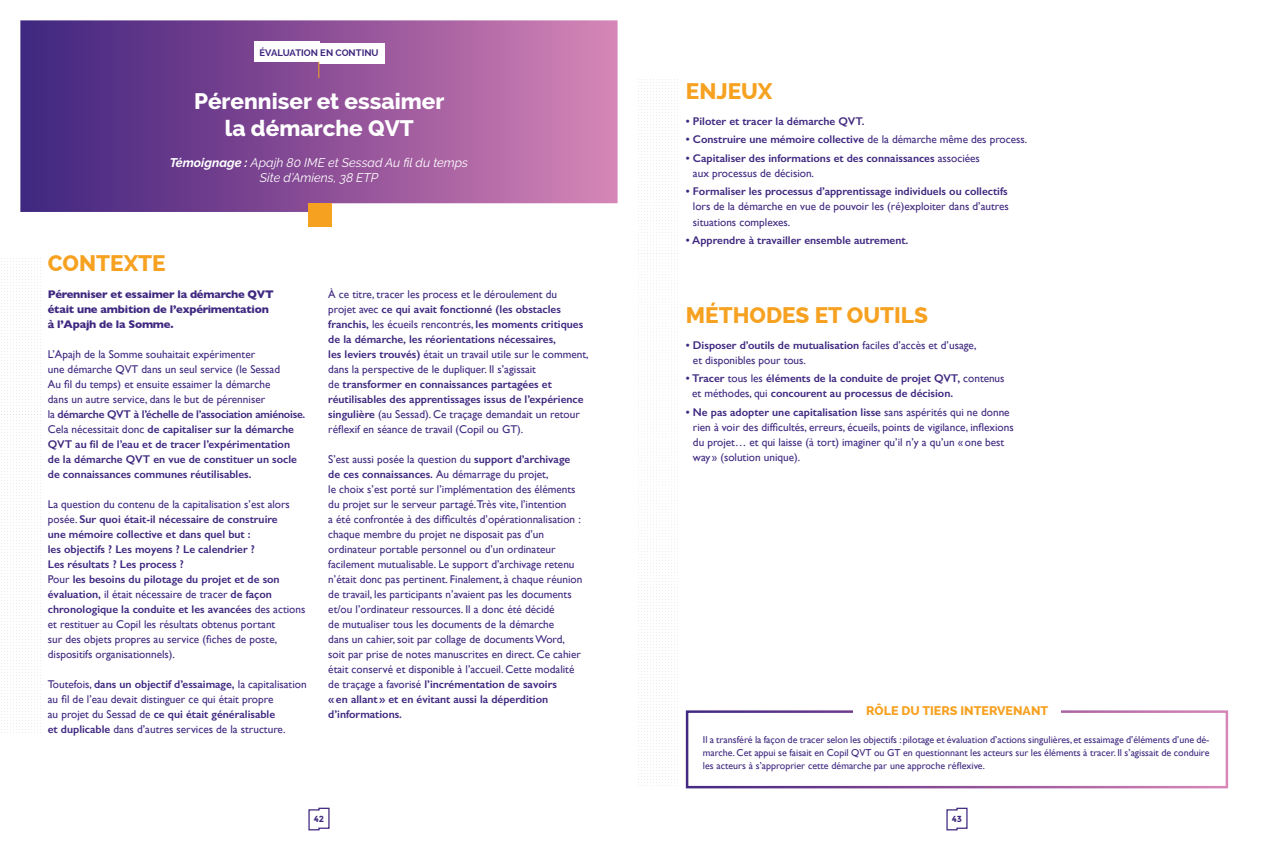
<style>
.page{position:relative;width:1276px;height:851px;background:#fff}
.page>*{position:absolute;margin:0;border:0;box-sizing:border-box;transform-origin:0 0}
.t1{font:800 22.5px/27px "Raleway";color:#fff;text-align:center}
.t2{font:800 22.5px "Raleway";color:#f6a120}
.t3{font:italic 12.5px/15px "Raleway";color:#fff;text-align:center}
.t4{font:800 12.5px "Raleway";color:#f6a120}
.t5{font:11.25px/15px "Gill Sans";color:#3f2880}
.t6{font:600 11.25px/15px "Gill Sans";color:#3f2880}
.t7{font:700 11.25px/15px "Gill Sans";letter-spacing:-.02em;color:#3f2880}
.t8{font:10px/13.1px "Gill Sans";color:#3f2880;text-align:justify}
.t9{font:700 9.38px "Raleway";color:#3f277e}
.t10{font:700 8.75px "Montserrat";color:#3f2880}
.s1{font-weight:700}
.s2{font-weight:400}
.s3{font-weight:600}
</style>
<div class="page">
<svg style="left:308px;top:807px;width:22px;height:23px"></svg>
<svg style="left:946px;top:807px;width:22px;height:23px"></svg>
<img style="left:638px;top:79px;width:40px;height:626px">
<img style="left:638px;top:254px;width:40px;height:15px">
<img style="left:638px;top:80px;width:40px;height:15px">
<img style="left:638px;top:710px;width:48px;height:78px">
<img style="left:638px;top:707px;width:40px;height:15px">
<img style="left:1px;top:273px;width:40px;height:460px">
<img style="left:1px;top:414px;width:40px;height:15px">
<img style="left:1px;top:258px;width:40px;height:13px">
<svg style="left:20px;top:20px;width:597px;height:192px;background:#8c559a"></svg>
<div style="left:309px;top:203px;width:23px;height:23px;background:#f6a120"></div>
<div style="left:686px;top:710px;width:542px;height:78px;border:2px solid #fff"></div>
<div style="left:853px;top:700px;width:207px;height:17px;background:#fff"></div>
<div style="left:254px;top:42px;width:65px;height:20px;background:#fff"></div>
<div style="left:319px;top:44px;width:65px;height:20px;background:#fff"></div>
<svg style="left:318px;top:62px;width:1px;height:16px"></svg>
<p class="t9" style="left:260px;top:47px;width:120px">ÉVALUATION EN CONTINU</p>
<h1 class="t1" style="left:194px;top:88px;width:252px">Pérenniser et essaimer la démarche QVT</h1>
<p class="t3" style="left:170px;top:155px;width:300px"><span class="s1">Témoignage :</span> Apajh 80 IME et Sessad Au fil du temps<br>Site d’Amiens, 38 ETP</p>
<h1 class="t2" style="left:48px;top:250px;width:119px">CONTEXTE</h1>
<p class="t7" style="left:48px;top:286px;width:227px">Pérenniser et essaimer la démarche QVT était une ambition de l’expérimentation à l’Apajh de la Somme.</p>
<p class="t6" style="left:48px;top:346px;width:259px"><span class="s2">L’Apajh de la Somme souhaitait expérimenter<br>une démarche QVT dans un seul service (le Sessad<br>Au fil du temps) et ensuite essaimer la démarche<br>dans un autre service, dans le but de pérenniser<br>la</span> démarche QVT à l’échelle de l’association amiénoise.<br><span class="s2">Cela nécessitait donc</span> de capitaliser sur la démarche QVT au fil de l’eau et de tracer l’expérimentation<br>de la démarche QVT en vue de constituer un socle de connaissances communes réutilisables.</p>
<p class="t6" style="left:48px;top:496px;width:259px"><span class="s2">La question du contenu de la capitalisation s’est alors posée.</span> Sur quoi était-il nécessaire de construire<br>une mémoire collective et dans quel but :<br>les objectifs ? Les moyens ? Le calendrier ?<br>Les résultats ? Les process ?<br><span class="s2">Pour</span> les besoins du pilotage du projet et de son évaluation, <span class="s2">il était nécessaire de tracer</span> de façon chronologique la conduite et les avancées <span class="s2">des actions et restituer au Copil les résultats obtenus portant<br>sur des objets propres au service (fiches de poste, dispositifs organisationnels).</span></p>
<p class="t5" style="left:48px;top:676px;width:260px">Toutefois, <span class="s3">dans un objectif d’essaimage,</span> la capitalisation au fil de l’eau devait distinguer ce qui était propre<br>au projet du Sessad de <span class="s3">ce qui était généralisable<br>et duplicable</span> dans d’autres services de la structure.</p>
<p class="t5" style="left:328px;top:286px;width:262px">À ce titre, tracer les process et le déroulement du<br>projet avec <span class="s3">ce qui avait fonctionné (les obstacles franchis,</span> les écueils rencontrés, <span class="s3">les moments critiques de la démarche, les réorientations nécessaires,<br>les leviers trouvés)</span> était un travail utile sur le comment, dans la perspective de le dupliquer. Il s’agissait<br>de <span class="s3">transformer en connaissances partagées et réutilisables des apprentissages issus de l’expérience singulière</span> (au Sessad). Ce traçage demandait un retour réflexif en séance de travail (Copil ou GT).</p>
<p class="t5" style="left:328px;top:451px;width:255px">S’est aussi posée la question du <span class="s3">support d’archivage de ces connaissances.</span> Au démarrage du projet,<br>le choix s’est porté sur l’implémentation des éléments du projet sur le serveur partagé.Très vite, l’intention<br>a été confrontée à des difficultés d’opérationnalisation : chaque membre du projet ne disposait pas d’un ordinateur portable personnel ou d’un ordinateur facilement mutualisable. Le support d’archivage retenu n’était donc pas pertinent. Finalement, à chaque réunion de travail, les participants n’avaient pas les documents et/ou l’ordinateur ressources. Il a donc été décidé<br>de mutualiser tous les documents de la démarche<br>dans un cahier, soit par collage de documents Word, soit par prise de notes manuscrites en direct. Ce cahier était conservé et disponible à l’accueil. Cette modalité de traçage a favorisé <span class="s3">l’incrémentation de savoirs<br>«en allant» et en évitant aussi la déperdition d’informations.</span></p>
<h1 class="t2" style="left:686px;top:78px;width:88px">ENJEUX</h1>
<p class="t6" style="left:686px;top:113px;width:180px">• Piloter et tracer la démarche QVT.</p>
<p class="t6" style="left:686px;top:132px;width:343px">• Construire une mémoire collective <span class="s2">de la démarche même des process.</span></p>
<p class="t6" style="left:693px;top:150px;width:288px;text-indent:-7px">• Capitaliser des informations et des connaissances <span class="s2">associées aux processus de décision.</span></p>
<p class="t6" style="left:686px;top:184px;width:323px">• Formaliser les processus d’apprentissage individuels ou collectifs</p>
<p class="t5" style="left:693px;top:199px;width:317px">lors de la démarche en vue de pouvoir les (ré)exploiter dans d’autres situations complexes.</p>
<p class="t6" style="left:686px;top:232px;width:224px">• Apprendre à travailler ensemble autrement.</p>
<h1 class="t2" style="left:686px;top:302px;width:244px">MÉTHODES ET OUTILS</h1>
<p class="t5" style="left:693px;top:337px;width:285px;text-indent:-7px"><span class="s3">• Disposer d’outils de mutualisation</span> faciles d’accès et d’usage, et disponibles pour tous.</p>
<p class="t6" style="left:692px;top:371px;width:314px;text-indent:-6px">• Tracer <span class="s2">tous les</span> éléments de la conduite de projet QVT, <span class="s2">contenus et méthodes, qui</span> concourent au processus de décision.</p>
<p class="t5" style="left:693px;top:404px;width:322px;text-indent:-7px"><span class="s3">• Ne pas adopter une capitalisation lisse</span> sans aspérités qui ne donne rien à voir des difficultés, erreurs, écueils, points de vigilance, inflexions du projet… et qui laisse (à tort) imaginer qu’il n’y a qu’un «one best way » (solution unique).</p>
<p class="t4" style="left:866px;top:703px;width:184px">RÔLE DU TIERS INTERVENANT</p>
<p class="t8" style="left:703px;top:732px;width:508px">Il a transféré la façon de tracer selon les objectifs : pilotage et évaluation d’actions singulières, et essaimage d’éléments d’une dé&shy;marche. Cet appui se faisait en Copil QVT ou GT en questionnant les acteurs sur les éléments à tracer. Il s’agissait de conduire les acteurs à s’approprier cette démarche par une approche réflexive.</p>
<p class="t10" style="left:314px;top:813px;width:12px">42</p>
<p class="t10" style="left:952px;top:813px;width:12px">43</p>
</div>
